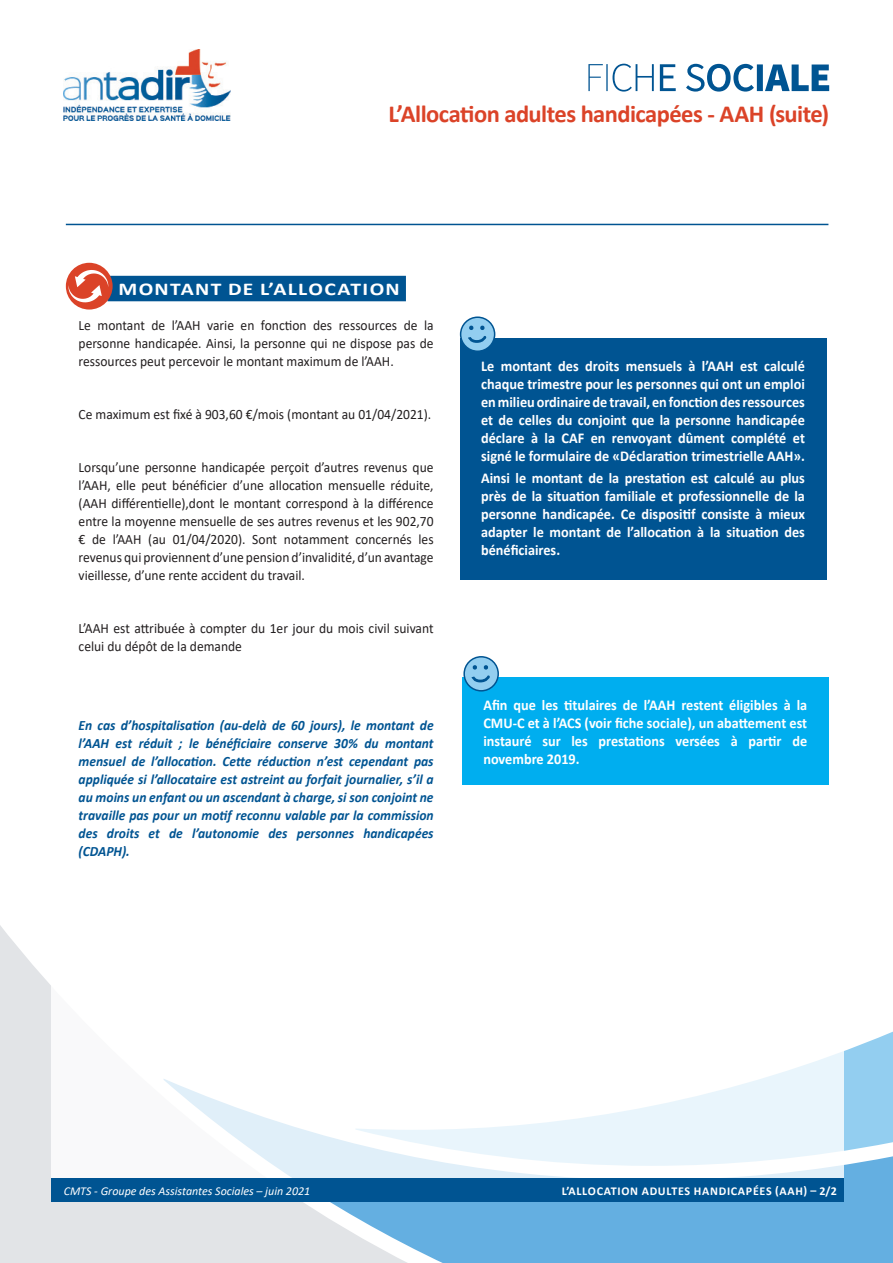
<style>
.page{position:relative;width:893px;height:1263px;background:#fff}
.page>*{position:absolute;margin:0;border:0;box-sizing:border-box;transform-origin:0 0}
.t1{font:700 24.6px "Calibri";letter-spacing:-.025em;color:#db4328}
.sous_titre_barette_b{font:700 18px "Calibri";letter-spacing:.06em;color:#fff;scale:1.2 1}
.texte_fiche{font:700 15px/18px "Calibri";color:#fff;text-align:justify;scale:.95 1}
.texte_fiche-2{font:14.25px/18px "Calibri";color:#231f20;text-align:justify;scale:.95 1}
.texte_fiche-3{font:italic 700 14.25px/18px "Calibri";color:#005492;text-align:justify;scale:.95 1}
.t2{font:italic 12px "Calibri";color:#fff}
.t3{font:700 12px "Calibri";letter-spacing:.06em;color:#fff}
</style>
<div class="page">
<img style="left:64px;top:50px;width:166px;height:71px">
<svg style="left:588px;top:64px;width:241px;height:28px"></svg>
<svg style="left:0;top:720px;width:893px;height:543px"></svg>
<div style="left:51px;top:848px;width:792px;height:331px;background:#fff"></div>
<div style="left:51px;top:1179px;width:792px;height:23px;background:#005492"></div>
<hr style="left:66px;top:224px;width:762px;height:1px;background:#005492">
<div style="left:107px;top:276px;width:299px;height:25px;background:#005492"></div>
<div style="left:66px;top:263px;width:47px;height:47px;background:#db4328;border-radius:50%"></div>
<svg style="left:68px;top:270px;width:40px;height:32px"></svg>
<div style="left:460px;top:338px;width:366px;height:242px;background:#005492"></div>
<div style="left:462px;top:677px;width:366px;height:108px;background:#00aeef"></div>
<div style="left:461px;top:317px;width:34px;height:34px;background:#93cef0;border-radius:50%"></div>
<div style="left:460px;top:316px;width:35px;height:36px;border:2px solid #005492;border-radius:50%"></div>
<svg style="left:469px;top:326px;width:5px;height:4px"></svg>
<svg style="left:480px;top:326px;width:5px;height:4px"></svg>
<svg style="left:468px;top:336px;width:18px;height:7px"></svg>
<div style="left:464px;top:657px;width:34px;height:34px;background:#93cef0;border-radius:50%"></div>
<div style="left:463px;top:656px;width:36px;height:35px;border:2px solid #005492;border-radius:50%"></div>
<svg style="left:472px;top:665px;width:18px;height:17px"></svg>
<p class="t1" style="left:389px;top:96px;width:442px">L’Allocation adultes handicapées - AAH (suite)</p>
<p class="sous_titre_barette_b" style="left:118px;top:276px;width:236px">MONTANT DE L’ALLOCATION</p>
<p class="texte_fiche-2" style="left:79px;top:315px;width:375px">Le montant de l’AAH varie en fonction des ressources de la personne handicapée. Ainsi, la personne qui ne dispose pas de ressources peut percevoir le montant maximum de l’AAH.</p>
<p class="texte_fiche-2" style="left:79px;top:404px;width:373px">Ce maximum est fixé à 903,60 €/mois (montant au 01/04/2021).</p>
<p class="texte_fiche-2" style="left:79px;top:457px;width:375px">Lorsqu’une personne handicapée perçoit d’autres revenus que l’AAH, elle peut bénéficier d’une allocation mensuelle réduite, (AAH différentielle),dont le montant correspond à la différence entre la moyenne mensuelle de ses autres revenus et les 902,70 € de l’AAH (au 01/04/2020). Sont notamment concernés les revenus qui proviennent d’une pension d’invalidité, d’un avantage vieillesse, d’une rente accident du travail.</p>
<p class="texte_fiche-2" style="left:79px;top:618px;width:375px">L’AAH est attribuée à compter du 1er jour du mois civil suivant celui du dépôt de la demande</p>
<p class="texte_fiche-3" style="left:79px;top:716px;width:375px">En cas d’hospitalisation (au-delà de 60 jours), le montant de l’AAH est réduit ; le bénéficiaire conserve 30% du montant mensuel de l’allocation. Cette réduction n’est cependant pas appliquée si l’allocataire est astreint au forfait journalier, s’il a au moins un enfant ou un ascendant à charge, si son conjoint ne travaille pas pour un motif reconnu valable par la commission des droits et de l’autonomie des personnes handicapées (CDAPH).</p>
<p class="texte_fiche" style="left:481px;top:357px;width:342px">Le montant des droits mensuels à l’AAH est calculé chaque trimestre pour les personnes qui ont un emploi en milieu ordinaire de travail, en fonction des ressources et de celles du conjoint que la personne handicapée déclare à la CAF en renvoyant dûment complété et signé le formulaire de «Déclaration trimestrielle AAH».</p>
<p class="texte_fiche" style="left:481px;top:469px;width:342px">Ainsi le montant de la prestation est calculé au plus près de la situation familiale et professionnelle de la personne handicapée. Ce dispositif consiste à mieux adapter le montant de l’allocation à la situation des bénéficiaires.</p>
<p class="texte_fiche" style="left:483px;top:695px;width:342px">Afin que les titulaires de l’AAH restent éligibles à la CMU-C et à l’ACS (voir fiche sociale), un abattement est instauré sur les prestations versées à partir de novembre 2019.</p>
<p class="t2" style="left:64px;top:1182px;width:248px">CMTS - Groupe des Assistantes Sociales – juin 2021</p>
<p class="t3" style="left:562px;top:1182px;width:277px">L’ALLOCATION ADULTES HANDICAPÉES (AAH) – 2/2</p>
</div>
